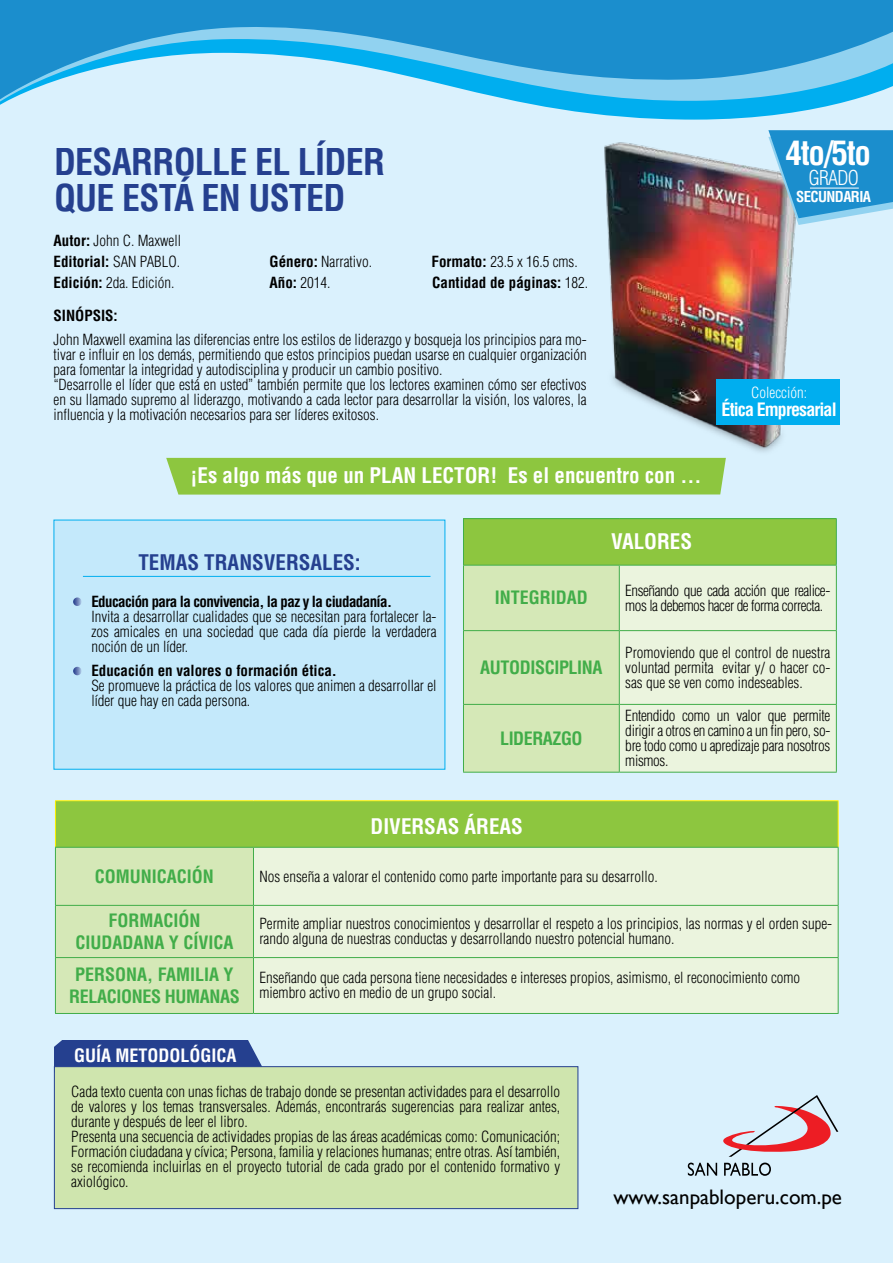
<style>
.page{position:relative;width:893px;height:1263px;background:#fff}
.page>*{position:absolute;margin:0;border:0;box-sizing:border-box;transform-origin:0 0}
.t1{font:700 condensed 36px/36px "Helvetica LT Std";letter-spacing:-.02em;color:#25408f}
.t2{font:700 condensed 33px "Helvetica LT Std";letter-spacing:-.04em;color:#fff}
.t3{font:700 condensed 21px "Helvetica LT Std";color:#fff}
.t4{font:21px "Gill Sans";color:#000}
.t5{font:700 condensed 21px "Helvetica LT Std";color:#25408f}
.t6{font:300 condensed 19.95px "Helvetica LT Std";letter-spacing:-.04em;color:#fff}
.t7{font:700 condensed 18px/21.6px "Helvetica LT Std";color:#41ad49;text-align:center}
.t8{font:700 condensed 18px/21.6px "Helvetica LT Std";letter-spacing:-.02em;color:#41ad49;text-align:center}
.t9{font:700 condensed 18px "Helvetica LT Std";color:#fff}
.t10{font:700 condensed 18px "Helvetica LT Std";letter-spacing:-.05em;color:#fff}
.t11{font:300 condensed 15px/15px "Helvetica LT Std";color:#000}
.t12{font:300 condensed 15px/15px "Helvetica LT Std";letter-spacing:-.03em;color:#000}
.t13{font:700 condensed 15px "Helvetica LT Std";color:#000}
.t14{font:700 condensed 15px "Helvetica LT Std";letter-spacing:-.04em;color:#000}
.t15{font:300 condensed 15px "Helvetica LT Std";color:#fff}
.t16{font:700 condensed 14.7px "Helvetica LT Std";letter-spacing:-.04em;color:#fff}
.s1{font-weight:700}
.s2{font-weight:300}
</style>
<div class="page">
<img style="left:0;top:120px;width:893px;height:1143px">
<svg style="left:768px;top:130px;width:125px;height:95px;background:#4399cc"></svg>
<svg style="left:688px;top:1095px;width:150px;height:81px;background:#d1cad5"></svg>
<svg style="left:0;top:117px;width:893px;height:3px;background:#c7ebfb"></svg>
<div style="left:0;top:0;width:893px;height:22px;background:#1b8ecd"></div>
<svg style="left:0;top:22px;width:893px;height:95px;background:#65bde7"></svg>
<div style="left:54px;top:1040px;width:211px;height:26px;background:#25408f"></div>
<div style="left:54px;top:1066px;width:524px;height:143px;background:#cfe5ae;border:1px solid #25408f"></div>
<div style="left:55px;top:801px;width:783px;height:46px;background:#8dc63f"></div>
<div style="left:56px;top:848px;width:197px;height:165px;background:#d5e8b7"></div>
<div style="left:254px;top:848px;width:584px;height:165px;background:#ebf4de"></div>
<hr style="left:55px;top:800px;width:198px;height:1px;background:#fff200">
<hr style="left:55px;top:801px;width:1px;height:46px;background:#fff200">
<hr style="left:253px;top:800px;width:585px;height:1px;background:#fff200">
<hr style="left:838px;top:801px;width:1px;height:46px;background:#fff200">
<hr style="left:253px;top:847px;width:585px;height:1px;background:#41ad49">
<hr style="left:838px;top:848px;width:1px;height:57px;background:#41ad49">
<hr style="left:55px;top:905px;width:198px;height:1px;background:#41ad49">
<hr style="left:253px;top:905px;width:585px;height:1px;background:#41ad49">
<hr style="left:838px;top:906px;width:1px;height:51px;background:#41ad49">
<hr style="left:55px;top:957px;width:198px;height:1px;background:#41ad49">
<hr style="left:55px;top:847px;width:198px;height:1px;background:#41ad49">
<hr style="left:55px;top:848px;width:1px;height:57px;background:#41ad49">
<hr style="left:253px;top:848px;width:1px;height:57px;background:#41ad49">
<hr style="left:55px;top:906px;width:1px;height:51px;background:#41ad49">
<hr style="left:253px;top:906px;width:1px;height:51px;background:#41ad49">
<hr style="left:55px;top:958px;width:1px;height:55px;background:#41ad49">
<hr style="left:55px;top:1013px;width:198px;height:1px;background:#41ad49">
<hr style="left:253px;top:957px;width:585px;height:1px;background:#41ad49">
<hr style="left:253px;top:958px;width:1px;height:55px;background:#41ad49">
<hr style="left:838px;top:958px;width:1px;height:55px;background:#41ad49">
<hr style="left:253px;top:1013px;width:585px;height:1px;background:#41ad49">
<div style="left:463px;top:519px;width:373px;height:46px;background:#8dc63f"></div>
<svg style="left:464px;top:566px;width:372px;height:206px;background:#e1eecd"></svg>
<hr style="left:619px;top:565px;width:1px;height:65px;background:#41ad49">
<hr style="left:619px;top:631px;width:1px;height:73px;background:#41ad49">
<hr style="left:619px;top:705px;width:1px;height:67px;background:#41ad49">
<hr style="left:463px;top:705px;width:1px;height:67px;background:#41ad49">
<hr style="left:836px;top:705px;width:1px;height:67px;background:#41ad49">
<hr style="left:463px;top:772px;width:156px;height:1px;background:#41ad49">
<hr style="left:619px;top:772px;width:218px;height:1px;background:#41ad49">
<hr style="left:463px;top:631px;width:1px;height:73px;background:#41ad49">
<hr style="left:836px;top:631px;width:1px;height:73px;background:#41ad49">
<hr style="left:463px;top:704px;width:156px;height:1px;background:#41ad49">
<hr style="left:619px;top:704px;width:218px;height:1px;background:#41ad49">
<hr style="left:463px;top:565px;width:1px;height:65px;background:#41ad49">
<hr style="left:836px;top:565px;width:1px;height:65px;background:#41ad49">
<hr style="left:463px;top:630px;width:156px;height:1px;background:#41ad49">
<hr style="left:619px;top:630px;width:218px;height:1px;background:#41ad49">
<hr style="left:463px;top:518px;width:156px;height:1px;background:#41ad49">
<hr style="left:463px;top:519px;width:1px;height:46px;background:#41ad49">
<hr style="left:619px;top:518px;width:218px;height:1px;background:#41ad49">
<hr style="left:836px;top:519px;width:1px;height:46px;background:#41ad49">
<hr style="left:463px;top:565px;width:156px;height:1px;background:#41ad49">
<hr style="left:619px;top:565px;width:218px;height:1px;background:#41ad49">
<hr style="left:810px;top:188px;width:49px;height:1px;background:#fff">
<div style="left:54px;top:520px;width:391px;height:250px;background:#c4e9fb;border:1px solid #00aeef"></div>
<svg style="left:73px;top:597px;width:9px;height:9px"></svg>
<svg style="left:73px;top:667px;width:9px;height:8px"></svg>
<hr style="left:83px;top:576px;width:347px;height:1px;background:#00aeef">
<div style="left:166px;top:458px;width:560px;height:37px;background:#8dc63f"></div>
<div style="left:716px;top:379px;width:123px;height:45px;background:#00aeef"></div>
<h1 class="t1" style="left:54px;top:143px;width:333px">DESARROLLE EL LÍDER<br>QUE ESTÁ EN USTED</h1>
<p class="t11" style="left:54px;top:230px;width:129px;line-height:21px"><span class="s1">Autor:</span> John C. Maxwell<br><span class="s1">Editorial:</span> San Pablo</p>
<p class="t11" style="left:177px;top:254px;width:5px">.</p>
<p class="t11" style="left:270px;top:254px;width:104px"><span class="s1">Género:</span> Narrativo.</p>
<p class="t11" style="left:432px;top:254px;width:148px"><span class="s1">Formato:</span> 23.5 x 16.5 cms.</p>
<p class="t11" style="left:54px;top:275px;width:122px"><span class="s1">Edición:</span> 2da. Edición.</p>
<p class="t11" style="left:270px;top:275px;width:62px"><span class="s1">Año:</span> 2014.</p>
<p class="t13" style="left:432px;top:273px;width:157px">Cantidad de páginas: <span class="s2">182.</span></p>
<p class="t13" style="left:54px;top:306px;width:66px">SINÓPSIS:</p>
<p class="t11" style="left:54px;top:332px;width:535px">John Maxwell examina las diferencias entre los estilos de liderazgo y bosqueja los principios para mo&shy;tivar e influir en los demás, permitiendo que estos principios puedan usarse en cualquier organización para fomentar la integridad y autodisciplina y producir un cambio positivo.<br>“Desarrolle el líder que está en usted” también permite que los lectores examinen cómo ser efectivos en su llamado supremo al liderazgo, motivando a cada lector para desarrollar la visión, los valores, la influencia y la motivación necesarios para ser líderes exitosos.</p>
<h3 class="t3" style="left:191px;top:462px;width:512px">¡Es algo más que un PLAN LECTOR! Es el encuentro con …</h3>
<h3 class="t5" style="left:138px;top:549px;width:224px">TEMAS TRANSVERSALES:</h3>
<h3 class="t3" style="left:611px;top:528px;width:82px">VALORES</h3>
<h2 class="t2" style="left:785px;top:132px;width:87px">4to/5to</h2>
<h3 class="t6" style="left:809px;top:166px;width:51px">GRADO</h3>
<p class="t16" style="left:796px;top:188px;width:76px">SECUNDARIA</p>
<p class="t15" style="left:751px;top:383px;width:57px">Colección:</p>
<p class="t10" style="left:722px;top:398px;width:117px">Ética Empresarial</p>
<p class="t14" style="left:91px;top:592px;width:302px">Educación para la convivencia, la paz y la ciudadanía.</p>
<p class="t11" style="left:91px;top:609px;width:347px;text-align:justify">Invita a desarrollar cualidades que se necesitan para fortalecer la&shy;zos amicales en una sociedad que cada día pierde la verdadera noción de un líder.</p>
<p class="t13" style="left:91px;top:661px;width:247px">Educación en valores o formación ética.</p>
<p class="t11" style="left:91px;top:678px;width:347px">Se promueve la práctica de los valores que animen a desarrollar el líder que hay en cada persona.</p>
<p class="t7" style="left:495px;top:587px;width:16px">Integridad</p>
<p class="t12" style="left:625px;top:583px;width:207px">Enseñando que cada acción que realice&shy;mos la debemos hacer de forma correcta.</p>
<p class="t7" style="left:480px;top:656px;width:20px">Autodisciplina</p>
<p class="t7" style="left:500px;top:727px;width:19px">Liderazgo</p>
<p class="t11" style="left:625px;top:645px;width:207px;text-align:justify">Promoviendo que el control de nuestra voluntad permita evitar y/ o hacer co&shy;sas que se ven como indeseables.</p>
<p class="t11" style="left:625px;top:708px;width:207px;text-align:justify">Entendido como un valor que permite dirigir a otros en camino a un fin pero, so&shy;bre todo como u apredizaje para nosotros mismos.</p>
<h3 class="t3" style="left:371px;top:813px;width:154px">DIVERSAS ÁREAS</h3>
<p class="t7" style="left:95px;top:865px;width:121px">COMUNICACIÓN</p>
<p class="t11" style="left:259px;top:869px;width:400px">Nos enseña a valorar el contenido como parte importante para su desarrollo.</p>
<p class="t7" style="left:75px;top:910px;width:160px">FORMACIÓN<br>CIUDADANA Y CÍVICA</p>
<p class="t11" style="left:259px;top:916px;width:574px">Permite ampliar nuestros conocimientos y desarrollar el respeto a los principios, las normas y el orden supe&shy;rando alguna de nuestras conductas y desarrollando nuestro potencial humano.</p>
<p class="t8" style="left:69px;top:964px;width:172px">PERSONA, FAMILIA Y<br>RELACIONES HUMANAS</p>
<p class="t11" style="left:259px;top:970px;width:542px">Enseñando que cada persona tiene necesidades e intereses propios, asimismo, el reconocimiento como miembro activo en medio de un grupo social.</p>
<p class="t9" style="left:74px;top:1044px;width:164px">GUÍA METODOLÓGICA</p>
<p class="t11" style="left:71px;top:1083px;width:491px">Cada texto cuenta con unas fichas de trabajo donde se presentan actividades para el desarrollo de valores y los temas transversales. Además, encontrarás sugerencias para realizar antes, durante y después de leer el libro.<br>Presenta una secuencia de actividades propias de las áreas académicas como: Comunicación; Formación ciudadana y cívica; Persona, familia y relaciones humanas; entre otras. Así también, se recomienda incluirlas en el proyecto tutorial de cada grado por el contenido formativo y axiológico.</p>
<h3 class="t4" style="left:613px;top:1185px;width:230px">www.sanpabloperu.com.pe</h3>
</div>
